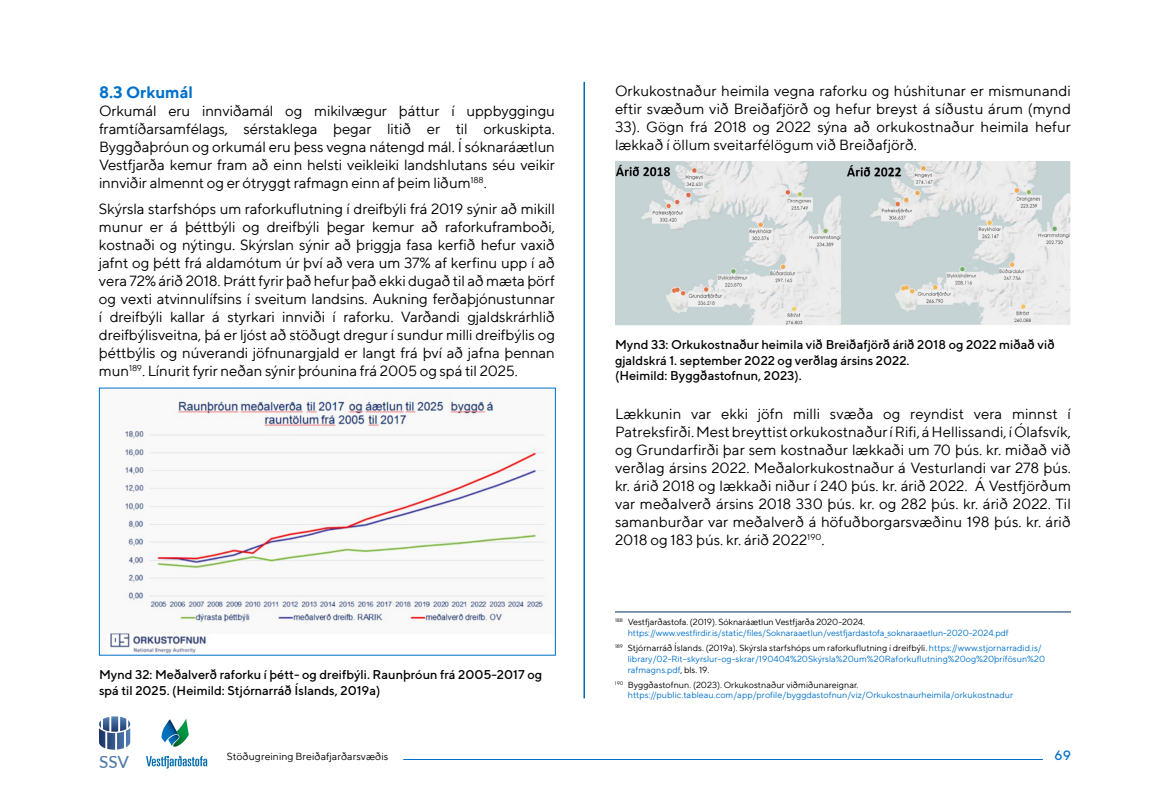
<style>
.page{position:relative;width:1170px;height:810px;background:#fff}
.page>*{position:absolute;margin:0;border:0;box-sizing:border-box;transform-origin:0 0}
.t1{font:500 16.95px "Lato";color:#527caa}
.t2{font:700 16.5px "TT Norms";color:#0071ca}
.t3{font:15px/18px "TT Norms";letter-spacing:-.005em;color:#000;text-align:justify}
.t4{font:500 13.5px "TT Norms";color:#0071ca}
.t5{font:500 12.75px/15.3px "TT Norms";color:#000}
.t6{font:10.5px "TT Norms";color:#000}
.t7{font:9px/10.8px "TT Norms";color:#0071ca}
.s1{color:#000}
</style>
<div class="page">
<hr style="left:584px;top:82px;width:1px;height:616px;background:#006ab3">
<img style="left:110px;top:396px;width:435px;height:258px">
<div style="left:99px;top:388px;width:457px;height:268px;border:1px solid #0071ca"></div>
<img style="left:615px;top:162px;width:456px;height:163px">
<hr style="left:615px;top:612px;width:456px;height:1px;background:#002e5e">
<svg style="left:146px;top:756px;width:61px;height:13px"></svg>
<svg style="left:161px;top:719px;width:28px;height:28px"></svg>
<hr style="left:403px;top:759px;width:640px;height:1px;background:#0071ca">
<svg style="left:99px;top:716px;width:31px;height:34px"></svg>
<p class="t2" style="left:99px;top:82px;width:96px">8.3 Orkumál</p>
<p class="t3" style="left:99px;top:101px;width:458px">Orkumál eru innviðamál og mikilvægur þáttur í uppbyggingu framtíðarsamfélags, sérstaklega þegar litið er til orkuskipta.<br>Byggðaþróun og orkumál eru þess vegna nátengd mál. Í sóknaráætlun Vestfjarða kemur fram að einn helsti veikleiki landshlutans séu veikir innviðir almennt og er ótryggt rafmagn einn af þeim liðum<sup>188</sup>.</p>
<p class="t3" style="left:99px;top:200px;width:458px">Skýrsla starfshóps um raforkuflutning í dreifbýli frá 2019 sýnir að mikill munur er á þéttbýli og dreifbýli þegar kemur að raforkuframboði, kostnaði og nýtingu. Skýrslan sýnir að þriggja fasa kerfið hefur vaxið jafnt og þétt frá aldamótum úr því að vera um 37% af kerfinu upp í að vera 72% árið 2018. Þrátt fyrir það hefur það ekki dugað til að mæta þörf og vexti atvinnulífsins í sveitum landsins. Aukning ferðaþjónustunnar í dreifbýli kallar á styrkari innviði í raforku. Varðandi gjaldskrárhlið dreifbýlisveitna, þá er ljóst að stöðugt dregur í sundur milli dreifbýlis og þéttbýlis og núverandi jöfnunargjald er langt frá því að jafna þennan mun<sup>189</sup>. Línurit fyrir neðan sýnir þróunina frá 2005 og spá til 2025.</p>
<p class="t5" style="left:99px;top:667px;width:445px">Mynd 32: Meðalverð raforku í þétt- og dreifbýli. Raunþróun frá 2005-2017 og spá til 2025. (Heimild: Stjórnarráð Íslands, 2019a)</p>
<p class="t3" style="left:615px;top:82px;width:458px">Orkukostnaður heimila vegna raforku og húshitunar er mismunandi eftir svæðum við Breiðafjörð og hefur breyst á síðustu árum (mynd 33). Gögn frá 2018 og 2022 sýna að orkukostnaður heimila hefur lækkað í öllum sveitarfélögum við Breiðafjörð.</p>
<p class="t5" style="left:615px;top:337px;width:441px">Mynd 33: Orkukostnaður heimila við Breiðafjörð árið 2018 og 2022 miðað við gjaldskrá 1. september 2022 og verðlag ársins 2022.<br>(Heimild: Byggðastofnun, 2023).</p>
<p class="t3" style="left:615px;top:404px;width:458px">Lækkunin var ekki jöfn milli svæða og reyndist vera minnst í Patreksfirði. Mest breyttist orkukostnaður í Rifi, á Hellissandi, í Ólafsvík, og Grundarfirði þar sem kostnaður lækkaði um 70 þús. kr. miðað við verðlag ársins 2022. Meðalorkukostnaður á Vesturlandi var 278 þús. kr. árið 2018 og lækkaði niður í 240 þús. kr. árið 2022. Á Vestfjörðum var meðalverð ársins 2018 330 þús. kr. og 282 þús. kr. árið 2022. Til samanburðar var meðalverð á höfuðborgarsvæðinu 198 þús. kr. árið 2018 og 183 þús. kr. árið 2022<sup>190</sup>.</p>
<p class="t7" style="left:628px;top:616px;width:383px;text-indent:-13px"><sup>188</sup> <span class="s1">Vestfjarðastofa. (2019). Sóknaráætlun Vestfjarða 2020-2024. </span>https://www.vestfirdir.is/static/files/Soknaraaetlun/vestfjardastofa_soknaraaetlun-2020-2024.pdf</p>
<p class="t7" style="left:628px;top:642px;width:419px;text-indent:-13px"><sup>189</sup> <span class="s1">Stjórnarráð Íslands. (2019a). Skýrsla starfshóps um raforkuflutning í dreifbýli.</span> https://www.stjornarradid.is/ library/02-Rit--skyrslur-og-skrar/190404%20Skýrsla%20um%20Raforkuflutning%20og%20þrífösun%20 rafmagns.pdf<span class="s1">, bls. 19.</span></p>
<p class="t7" style="left:628px;top:679px;width:387px;text-indent:-13px"><sup>190</sup> <span class="s1">Byggðastofnun. (2023). Orkukostnaður viðmiðunareignar. </span>https://public.tableau.com/app/profile/byggdastofnun/viz/Orkukostnaurheimila/orkukostnadur</p>
<p class="t1" style="left:99px;top:750px;width:32px">SSV</p>
<p class="t6" style="left:227px;top:750px;width:163px">Stöðugreining Breiðafjarðarsvæðis</p>
<p class="t4" style="left:1055px;top:747px;width:18px">69</p>
</div>
